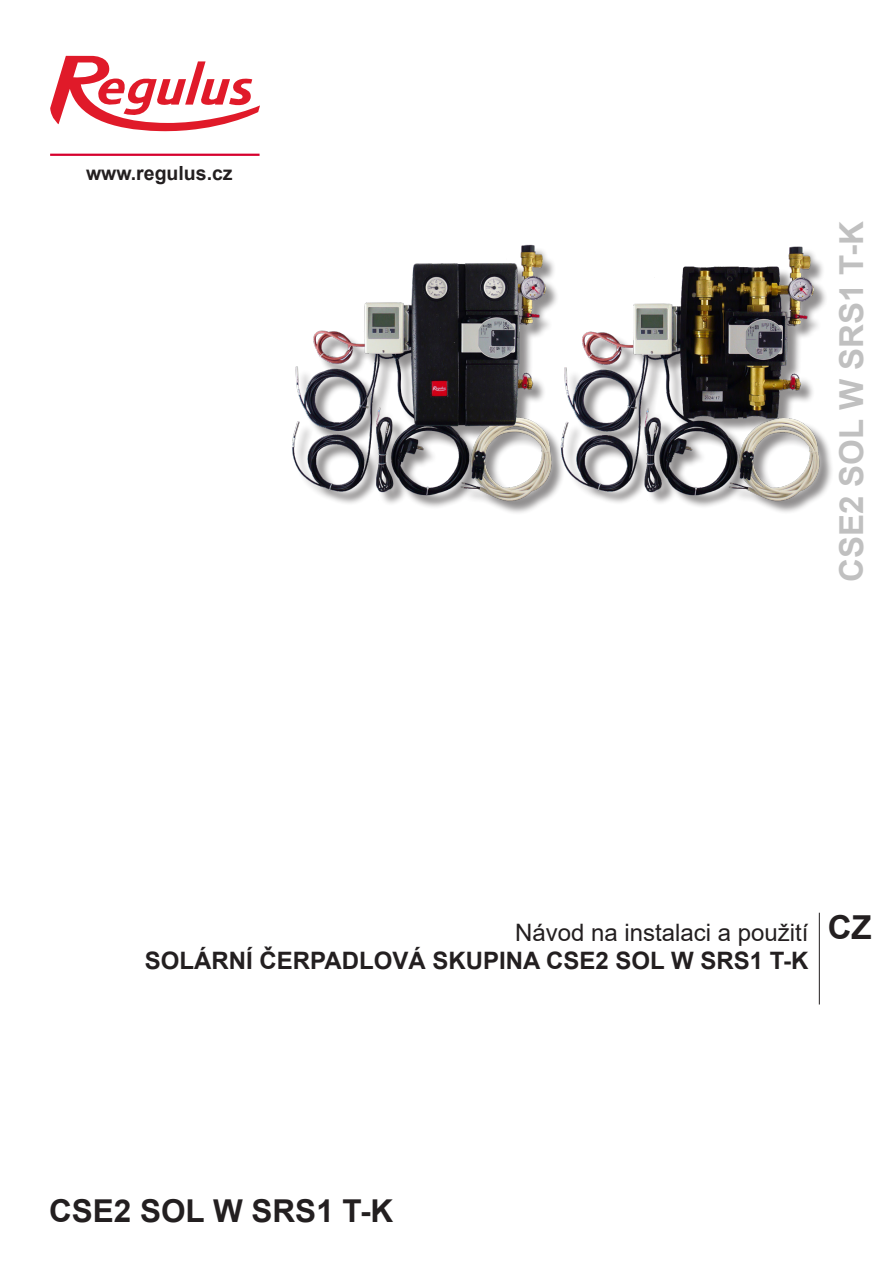
<style>
.page{position:relative;width:893px;height:1263px;background:#fff}
.page>*{position:absolute;margin:0;border:0;box-sizing:border-box;transform-origin:0 0}
.t1{font:700 33px "Arial";color:#c0c0c0}
.t2{font:700 33px "Arial";color:#231f20}
.t3{font:700 31.5px "Arial";color:#231f20}
.t4{font:700 24px "Arial";color:#231f20}
.t5{font:24px "Arial";color:#231f20}
.t6{font:700 19.5px "Arial";color:#231f20}
</style>
<div class="page">
<svg style="left:50px;top:56px;width:210px;height:75px"></svg>
<hr style="left:50px;top:154px;width:210px;height:2px;background:#d6002d">
<hr style="left:819px;top:913px;width:1px;height:91px;background:#231f20">
<div style="left:564px;top:249px;width:270px;height:266px;background:#231f20;opacity:.5"></div>
<img style="left:566px;top:246px;width:255px;height:257px">
<div style="left:294px;top:247px;width:272px;height:268px;background:#231f20;opacity:.5"></div>
<img style="left:292px;top:245px;width:260px;height:257px">
<p class="t6" style="left:86px;top:159px;width:148px">www.regulus.cz</p>
<p class="t1" style="left:828px;top:582px;width:362px;rotate:-90deg">CSE2 SOL W SRS1 T-K</p>
<p class="t5" style="left:515px;top:916px;width:295px">Návod na instalaci a použití</p>
<p class="t2" style="left:828px;top:904px;width:45px">CZ</p>
<p class="t4" style="left:145px;top:944px;width:665px">SOLÁRNÍ ČERPADLOVÁ SKUPINA CSE2 SOL W SRS1 T-K</p>
<p class="t3" style="left:49px;top:1189px;width:346px">CSE2 SOL W SRS1 T-K</p>
</div>
